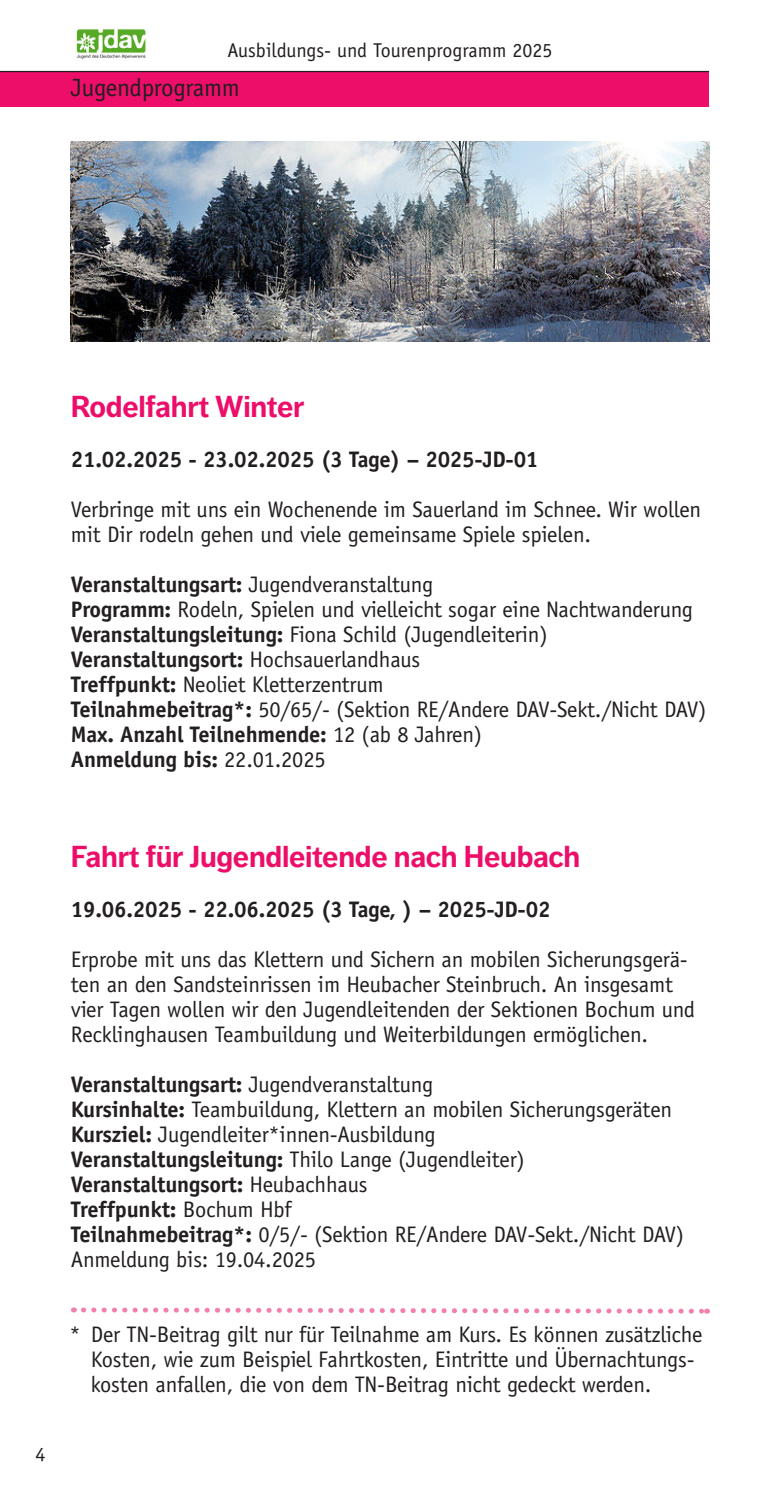
<style>
.page{position:relative;width:780px;height:1489px;background:#fff}
.page>*{position:absolute;margin:0;border:0;box-sizing:border-box;transform-origin:0 0}
.t1{font:700 30px "Dagny Pro";letter-spacing:-.01em;color:#ec0e68}
.t2{font:25px "Officina Sans";letter-spacing:-.01em;color:#231f20}
.p_Tourenprogramm{font:22.5px/25px "Officina Sans";letter-spacing:-.01em;color:#231f20}
.p_Tourenprogramm-2{font:700 22.5px "Officina Sans";letter-spacing:-.01em;color:#231f20}
.p__Gebühren{font:22.5px/25px "Officina Sans";letter-spacing:-.01em;color:#231f20}
.t3{font:20px "Officina Sans";color:#231f20}
.s1{font-weight:700}
.s2{font-weight:400}
</style>
<div class="page">
<div style="left:0;top:71px;width:709px;height:35px;background:#ec0e68"></div>
<hr style="left:0;top:71px;width:709px;height:1px;background:#231f20">
<img style="left:76px;top:29px;width:70px;height:30px">
<img style="left:71px;top:142px;width:638px;height:200px">
<svg style="left:73px;top:1307px;width:634px;height:7px"></svg>
<p class="t3" style="left:227px;top:39px;width:326px">Ausbildungs- und Tourenprogramm 2025</p>
<p class="t2" style="left:71px;top:73px;width:171px">Jugendprogramm</p>
<p class="t1" style="left:71px;top:389px;width:235px">Rodelfahrt Winter</p>
<p class="p_Tourenprogramm-2" style="left:71px;top:445px;width:469px">21.02.2025 - 23.02.2025 (3 Tage) – 2025-JD-01</p>
<p class="p_Tourenprogramm" style="left:71px;top:497px;width:632px">Verbringe mit uns ein Wochenende im Sauerland im Schnee. Wir wollen mit Dir rodeln gehen und viele gemeinsame Spiele spielen.</p>
<p class="p_Tourenprogramm" style="left:71px;top:572px;width:364px"><span class="s1">Veranstaltungsart:</span> Jugendveranstaltung</p>
<p class="p_Tourenprogramm" style="left:71px;top:597px;width:623px"><span class="s1">Programm:</span> Rodeln, Spielen und vielleicht sogar eine Nachtwanderung</p>
<p class="p_Tourenprogramm" style="left:71px;top:622px;width:478px"><span class="s1">Veranstaltungsleitung:</span> Fiona Schild (Jugendleiterin)</p>
<p class="p_Tourenprogramm-2" style="left:71px;top:645px;width:351px">Veranstaltungsort: <span class="s2">Hochsauerlandhaus</span></p>
<p class="p_Tourenprogramm" style="left:71px;top:672px;width:314px"><span class="s1">Treffpunkt:</span> Neoliet Kletterzentrum</p>
<p class="p_Tourenprogramm" style="left:71px;top:697px;width:637px"><span class="s1">Teilnahmebeitrag*:</span> 50/65/- (Sektion RE/Andere DAV-Sekt./Nicht DAV)</p>
<p class="p_Tourenprogramm-2" style="left:71px;top:720px;width:413px">Max. Anzahl Teilnehmende: <span class="s2">12 (ab 8 Jahren)</span></p>
<p class="p_Tourenprogramm-2" style="left:71px;top:745px;width:256px">Anmeldung bis: <span class="s2">22.01.2025</span></p>
<p class="t3" style="left:35px;top:1442px;width:11px">4</p>
<p class="t1" style="left:71px;top:839px;width:511px">Fahrt für Jugendleitende nach Heubach</p>
<p class="p_Tourenprogramm-2" style="left:71px;top:895px;width:481px">19.06.2025 - 22.06.2025 (3 Tage, ) – 2025-JD-02</p>
<p class="p_Tourenprogramm" style="left:71px;top:947px;width:625px">Erprobe mit uns das Klettern und Sichern an mobilen Sicherungsgerä&shy;ten an den Sandsteinrissen im Heubacher Steinbruch. An insgesamt vier Tagen wollen wir den Jugendleitenden der Sektionen Bochum und Recklinghausen Teambuildung und Weiterbildungen ermöglichen.</p>
<p class="p_Tourenprogramm" style="left:71px;top:1072px;width:364px"><span class="s1">Veranstaltungsart:</span> Jugendveranstaltung</p>
<p class="p_Tourenprogramm" style="left:71px;top:1097px;width:602px"><span class="s1">Kursinhalte:</span> Teambuildung, Klettern an mobilen Sicherungsgeräten</p>
<p class="p_Tourenprogramm" style="left:71px;top:1122px;width:366px"><span class="s1">Kursziel:</span> Jugendleiter*innen-Ausbildung</p>
<p class="p_Tourenprogramm" style="left:71px;top:1147px;width:455px"><span class="s1">Veranstaltungsleitung:</span> Thilo Lange (Jugendleiter)</p>
<p class="p_Tourenprogramm-2" style="left:71px;top:1170px;width:298px">Veranstaltungsort: <span class="s2">Heubachhaus</span></p>
<p class="p_Tourenprogramm-2" style="left:71px;top:1195px;width:222px">Treffpunkt: <span class="s2">Bochum Hbf</span></p>
<p class="p_Tourenprogramm" style="left:71px;top:1222px;width:615px"><span class="s1">Teilnahmebeitrag*:</span> 0/5/- (Sektion RE/Andere DAV-Sekt./Nicht DAV)</p>
<p class="p_Tourenprogramm" style="left:71px;top:1247px;width:247px">Anmeldung bis: 19.04.2025</p>
<p class="p__Gebühren" style="left:91px;top:1322px;width:613px;text-indent:-21px">* Der TN-Beitrag gilt nur für Teilnahme am Kurs. Es können zusätzliche<br>Kosten, wie zum Beispiel Fahrtkosten, Eintritte und Übernachtungs&shy;kosten anfallen, die von dem TN-Beitrag nicht gedeckt werden.</p>
</div>
